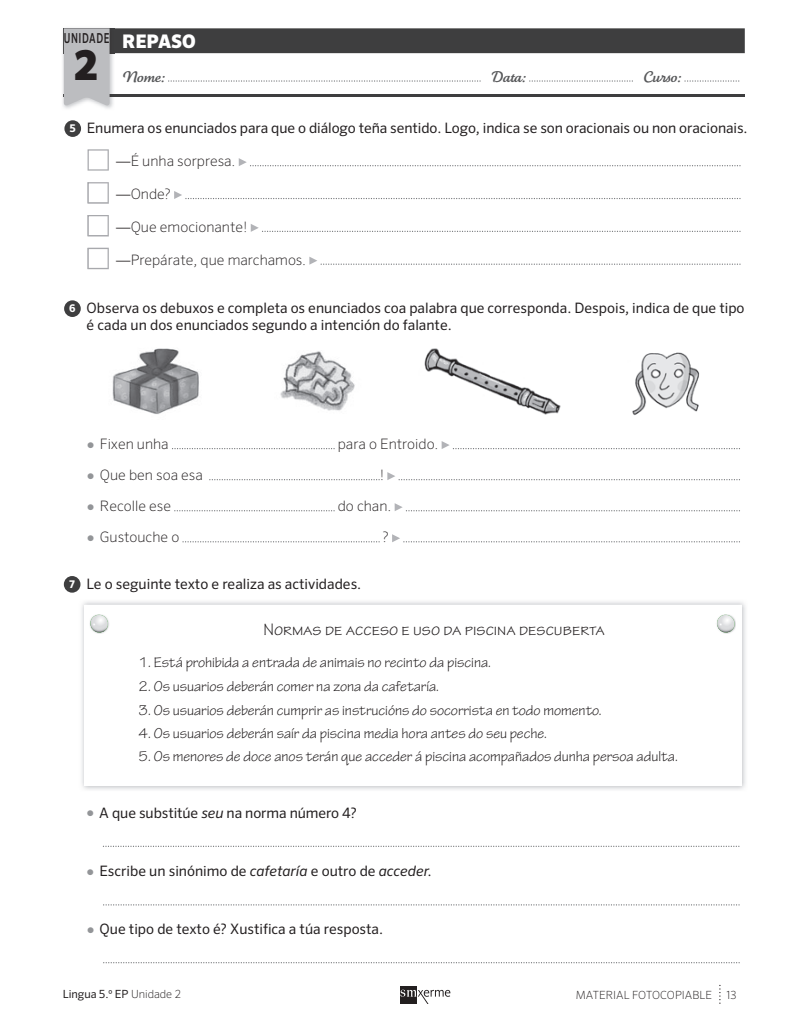
<style>
.page{position:relative;width:798px;height:1028px;background:#fff}
.page>*{position:absolute;margin:0;border:0;box-sizing:border-box;transform-origin:0 0}
.t1{font:900 41.25px "Sero Pro";color:#231f20}
.t2{font:900 18.75px "Sero Pro";color:#fff}
.t3{font:17.5px "Tekton Pro";color:#231f20}
.t4{font:15px "Tekton Pro";color:#231f20}
.t5{font:15px "Tartine Script Pro";color:#57585a}
.t6{font:14.38px/16.9px "Sero Pro";color:#231f20}
.t7{font:200 14.38px "Sero Pro";color:#231f20}
.t8{font:500 13.75px "Sero Pro";letter-spacing:.06em;color:#231f20;scale:.7 1}
.t9{font:200 11.25px "Sero Pro";color:#231f20}
.t10{font:11.25px "Sero Pro";color:#231f20}
.s1{font-weight:700;font-size:10.62px;color:#fff}
.s2{font-family:"Adobe Caslon Pro";font-weight:400}
.s3{color:#939598}
.s4{font-style:italic}
.s5{font-weight:200}
</style>
<div class="page">
<img style="left:62px;top:28px;width:50px;height:81px">
<svg style="left:64px;top:28px;width:680px;height:78px"></svg>
<div style="left:406px;top:985px;width:11px;height:18px;background:#231f20"></div>
<div style="left:400px;top:985px;width:5px;height:18px;background:#231f20"></div>
<svg style="left:400px;top:989px;width:50px;height:14px"></svg>
<div style="left:64px;top:120px;width:17px;height:17px;background:#3e3e3f;border-radius:50%"></div>
<svg style="left:239px;top:158px;width:501px;height:8px"></svg>
<svg style="left:174px;top:191px;width:566px;height:8px"></svg>
<svg style="left:251px;top:224px;width:489px;height:8px"></svg>
<svg style="left:309px;top:257px;width:431px;height:8px"></svg>
<svg style="left:87px;top:149px;width:22px;height:22px"></svg>
<svg style="left:87px;top:182px;width:22px;height:21px"></svg>
<svg style="left:87px;top:215px;width:22px;height:21px"></svg>
<svg style="left:87px;top:248px;width:22px;height:21px"></svg>
<div style="left:64px;top:576px;width:16px;height:16px;background:#3e3e3f;border-radius:50%"></div>
<img style="left:81px;top:601px;width:665px;height:189px">
<div style="left:85px;top:605px;width:656px;height:180px;background:#fff"></div>
<svg style="left:89px;top:615px;width:20px;height:18px"></svg>
<svg style="left:716px;top:615px;width:19px;height:18px"></svg>
<svg style="left:103px;top:845px;width:636px;height:2px"></svg>
<svg style="left:103px;top:904px;width:636px;height:1px"></svg>
<svg style="left:103px;top:962px;width:636px;height:1px"></svg>
<div style="left:64px;top:300px;width:17px;height:17px;background:#3e3e3f;border-radius:50%"></div>
<svg style="left:172px;top:448px;width:162px;height:1px"></svg>
<svg style="left:209px;top:479px;width:170px;height:1px"></svg>
<svg style="left:174px;top:510px;width:160px;height:1px"></svg>
<svg style="left:182px;top:541px;width:197px;height:1px"></svg>
<svg style="left:441px;top:441px;width:298px;height:8px"></svg>
<svg style="left:387px;top:472px;width:352px;height:8px"></svg>
<svg style="left:394px;top:503px;width:345px;height:8px"></svg>
<svg style="left:392px;top:534px;width:347px;height:8px"></svg>
<img style="left:112px;top:348px;width:87px;height:66px">
<img style="left:280px;top:351px;width:75px;height:60px">
<img style="left:632px;top:352px;width:68px;height:63px">
<img style="left:424px;top:348px;width:137px;height:67px">
<p class="t8" style="left:64px;top:29px;width:67px">UNIDADE</p>
<h1 class="t1" style="left:75px;top:40px;width:25px">2</h1>
<h2 class="t2" style="left:122px;top:30px;width:75px">REPASO</h2>
<p class="t5" style="left:122px;top:68px;width:44px">Nome:</p>
<p class="t5" style="left:490px;top:68px;width:37px">Data:</p>
<p class="t5" style="left:643px;top:68px;width:39px">Curso:</p>
<p class="t6" style="left:70px;top:120px;width:679px"><span class="s1">5</span> Enumera os enunciados para que o diálogo teña sentido. Logo, indica se son oracionais ou non oracionais.</p>
<p class="t7" style="left:116px;top:153px;width:121px"><span class="s2">—</span>É unha sorpresa.</p>
<p class="t7" style="left:116px;top:185px;width:56px"><span class="s2">—</span>Onde?</p>
<p class="t7" style="left:116px;top:218px;width:133px"><span class="s2">—</span>Que emocionante!</p>
<p class="t7" style="left:116px;top:251px;width:191px"><span class="s2">—</span>Prepárate, que marchamos.</p>
<p class="t6" style="left:87px;top:300px;width:659px;text-indent:-17px"><span class="s1">6</span> Observa os debuxos e completa os enunciados coa palabra que corresponda. Despois, indica de que tipo é cada un dos enunciados segundo a intención do falante.</p>
<p class="t7" style="left:88px;top:435px;width:83px"><span class="s3">●</span> Fixen unha</p>
<p class="t7" style="left:338px;top:435px;width:102px">para o Entroido.</p>
<p class="t7" style="left:88px;top:466px;width:117px"><span class="s3">●</span> Que ben soa esa</p>
<p class="t7" style="left:379px;top:466px;width:6px">!</p>
<p class="t7" style="left:88px;top:497px;width:85px"><span class="s3">●</span> Recolle ese</p>
<p class="t7" style="left:338px;top:497px;width:55px">do chan.</p>
<p class="t7" style="left:88px;top:529px;width:93px"><span class="s3">●</span> Gustouche o</p>
<p class="t7" style="left:382px;top:529px;width:8px">?</p>
<p class="t6" style="left:69px;top:575px;width:293px"><span class="s1">7</span> Le o seguinte texto e realiza as actividades.</p>
<p class="t3" style="left:263px;top:619px;width:343px">Normas de acceso e uso da piscina descuberta</p>
<p class="t4" style="left:138px;top:654px;width:354px">1. Está prohibida a entrada de animais no recinto da piscina.</p>
<p class="t4" style="left:138px;top:678px;width:302px">2. Os usuarios deberán comer na zona da cafetaría.</p>
<p class="t4" style="left:138px;top:701px;width:464px">3. Os usuarios deberán cumprir as instrucións do socorrista en todo momento.</p>
<p class="t4" style="left:138px;top:724px;width:410px">4. Os usuarios deberán saír da piscina media hora antes do seu peche.</p>
<p class="t4" style="left:138px;top:748px;width:540px">5. Os menores de doce anos terán que acceder á piscina acompañados dunha persoa adulta.</p>
<p class="t6" style="left:87px;top:804px;width:271px"><span class="s3">●</span> A que substitúe <span class="s4">seu</span> na norma número 4?</p>
<p class="t6" style="left:87px;top:862px;width:346px"><span class="s3">●</span> Escribe un sinónimo de <span class="s4">cafetaría</span> e outro de <span class="s4">acceder.</span></p>
<p class="t6" style="left:87px;top:920px;width:297px"><span class="s3">●</span> Que tipo de texto é? Xustifica a túa resposta.</p>
<p class="t10" style="left:63px;top:987px;width:120px">Lingua 5.º EP <span class="s5">Unidade 2</span></p>
<p class="t9" style="left:575px;top:988px;width:138px">MATERIAL FOTOCOPIABLE</p>
<p class="t9" style="left:726px;top:988px;width:11px">13</p>
</div>
